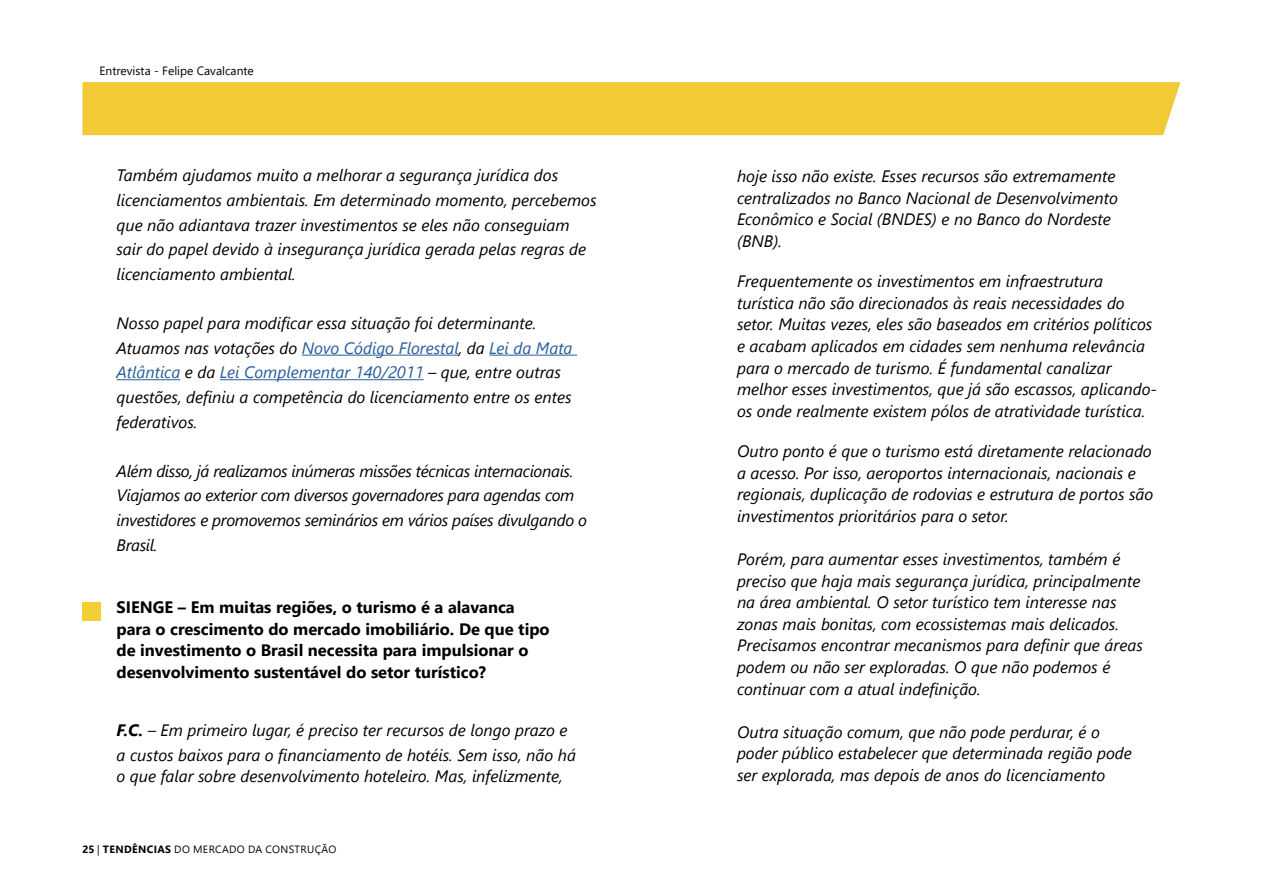
<style>
.page{position:relative;width:1263px;height:893px;background:#fff}
.page>*{position:absolute;margin:0;border:0;box-sizing:border-box;transform-origin:0 0}
.t1{font:italic 16.5px/21.6px "Segoe UI";color:#000}
.t2{font:italic 16.5px/24.6px "Segoe UI";letter-spacing:-.02em;color:#000}
.t3{font:700 16.5px/21.6px "Segoe UI";color:#000}
.t4{font:12px "Segoe UI";color:#000}
.t5{font:10.5px "Segoe UI";letter-spacing:.035em;color:#000}
.s1{color:#275b9b}
.s2{font-weight:700}
</style>
<div class="page">
<div style="left:82px;top:82px;width:1098px;height:53px;background:#f2ca35"></div>
<hr style="left:302px;top:355px;width:157px;height:1px;background:#275b9b">
<hr style="left:489px;top:355px;width:88px;height:1px;background:#275b9b">
<hr style="left:117px;top:379px;width:63px;height:1px;background:#275b9b">
<hr style="left:220px;top:379px;width:204px;height:1px;background:#275b9b">
<div style="left:82px;top:602px;width:19px;height:18px;background:#f2cf35"></div>
<p class="t4" style="left:100px;top:59px;width:156px">Entrevista - Felipe Cavalcante</p>
<p class="t1" style="left:117px;top:162px;width:481px;line-height:24.6px">Também ajudamos muito a melhorar a segurança jurídica dos licenciamentos ambientais. Em determinado momento, percebemos que não adiantava trazer investimentos se eles não conseguiam sair do papel devido à insegurança jurídica gerada pelas regras de licenciamento ambiental.</p>
<p class="t1" style="left:117px;top:309px;width:457px;line-height:24.6px">Nosso papel para modificar essa situação foi determinante.<br>Atuamos nas votações do <span class="s1">Novo Código Florestal</span>, da <span class="s1">Lei da Mata Atlântica</span> e da <span class="s1">Lei Complementar 140/2011</span> – que, entre outras questões, definiu a competência do licenciamento entre os entes federativos.</p>
<p class="t2" style="left:117px;top:457px;width:472px">Além disso, já realizamos inúmeras missões técnicas internacionais.<br>Viajamos ao exterior com diversos governadores para agendas com investidores e promovemos seminários em vários países divulgando o Brasil.</p>
<p class="t3" style="left:117px;top:595px;width:435px">SIENGE – Em muitas regiões, o turismo é a alavanca para o crescimento do mercado imobiliário. De que tipo de investimento o Brasil necessita para impulsionar o desenvolvimento sustentável do setor turístico?</p>
<p class="t1" style="left:117px;top:716px;width:461px;line-height:24.6px"><span class="s2">F.C.</span> – Em primeiro lugar, é preciso ter recursos de longo prazo e a custos baixos para o financiamento de hotéis. Sem isso, não há</p>
<p class="t1" style="left:117px;top:764px;width:448px">o que falar sobre desenvolvimento hoteleiro. Mas, infelizmente,</p>
<p class="t5" style="left:82px;top:839px;width:256px"><span class="s2">25</span> | <span class="s2">TENDÊNCIAS</span> DO MERCADO DA CONSTRUÇÃO</p>
<p class="t1" style="left:737px;top:164px;width:382px">hoje isso não existe. Esses recursos são extremamente centralizados no Banco Nacional de Desenvolvimento Econômico e Social (BNDES) e no Banco do Nordeste (BNB).</p>
<p class="t1" style="left:737px;top:269px;width:422px">Frequentemente os investimentos em infraestrutura turística não são direcionados às reais necessidades do setor. Muitas vezes, eles são baseados em critérios políticos e acabam aplicados em cidades sem nenhuma relevância para o mercado de turismo. É fundamental canalizar melhor esses investimentos, que já são escassos, aplicando&shy;os onde realmente existem pólos de atratividade turística.</p>
<p class="t1" style="left:737px;top:439px;width:418px">Outro ponto é que o turismo está diretamente relacionado a acesso. Por isso, aeroportos internacionais, nacionais e regionais, duplicação de rodovias e estrutura de portos são investimentos prioritários para o setor.</p>
<p class="t1" style="left:737px;top:547px;width:407px">Porém, para aumentar esses investimentos, também é preciso que haja mais segurança jurídica, principalmente na área ambiental. O setor turístico tem interesse nas zonas mais bonitas, com ecossistemas mais delicados.<br>Precisamos encontrar mecanismos para definir que áreas podem ou não ser exploradas. O que não podemos é continuar com a atual indefinição.</p>
<p class="t1" style="left:737px;top:720px;width:396px">Outra situação comum, que não pode perdurar, é o poder público estabelecer que determinada região pode ser explorada, mas depois de anos do licenciamento</p>
</div>
